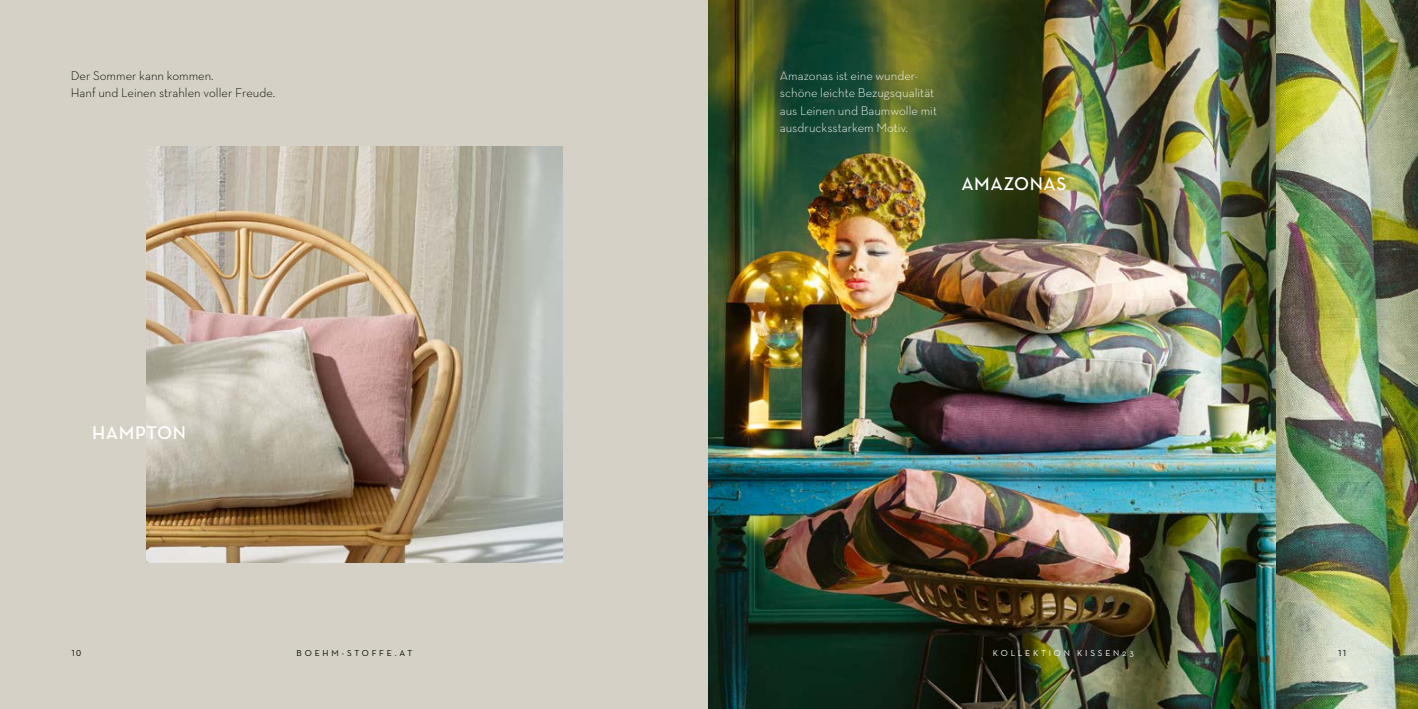
<style>
.page{position:relative;width:1418px;height:709px;background:#fff}
.page>*{position:absolute;margin:0;border:0;box-sizing:border-box;transform-origin:0 0}
.t1{font:600 18.75px "Neutra Text TF";letter-spacing:.03em;color:#fff}
.t2{font:300 12.75px/17.5px "Neutra Text TF";letter-spacing:.005em;color:#fff}
.t3{font:300 12.75px/17.5px "Neutra Text TF";letter-spacing:.005em;color:#000}
.t4{font:8.75px "Neutra Text TF";letter-spacing:.32em;color:#fff}
.t5{font:8.75px "Neutra Text TF";letter-spacing:.305em;color:#000}
.t6{font:8.75px "Neutra Text TF Book Alt";color:#000}
</style>
<div class="page">
<div style="left:0;top:0;width:1417px;height:709px;background:#d6d1c6"></div>
<img style="left:146px;top:146px;width:417px;height:417px">
<img style="left:709px;top:0;width:567px;height:709px">
<img style="left:1276px;top:0;width:141px;height:709px">
<p class="t3" style="left:71px;top:66px;width:206px">Der Sommer kann kommen.<br>Hanf und Leinen strahlen voller Freude.</p>
<h1 class="t1" style="left:92px;top:420px;width:95px">HAMPTON</h1>
<p class="t2" style="left:780px;top:66px;width:159px">Amazonas ist eine wunder&shy;schöne leichte Bezugsqualität aus Leinen und Baumwolle mit ausdrucksstarkem Motiv.</p>
<h1 class="t1" style="left:961px;top:172px;width:106px">AMAZONAS</h1>
<p class="t6" style="left:71px;top:647px;width:12px">10</p>
<p class="t5" style="left:297px;top:647px;width:117px">BOEHM-STOFFE.AT</p>
<p class="t4" style="left:993px;top:647px;width:142px">KOLLEKTION KISSEN23</p>
<p class="t6" style="left:1337px;top:647px;width:11px">11</p>
</div>
